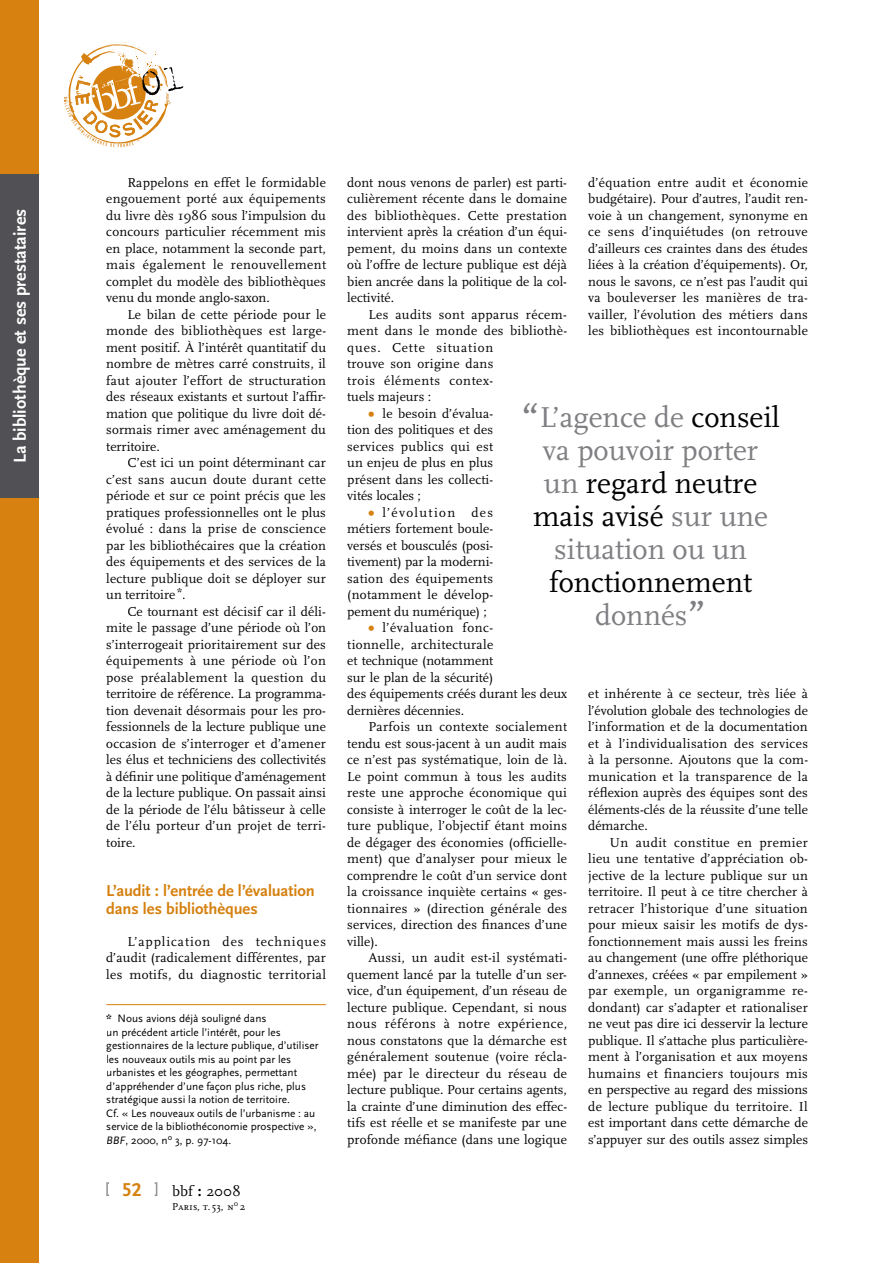
<style>
.page{position:relative;width:893px;height:1263px;background:#fff}
.page>*{position:absolute;margin:0;border:0;box-sizing:border-box;transform-origin:0 0}
.t1{font:30px/33px "Scala";color:#7f7f83;text-align:center}
.t2{font:30px/33px "Scala";color:#000;text-align:center}
.t3{font:700 19.5px "Scala Sans LF";color:#d68110}
.t4{font:700 18px "Scala Sans LF";color:#fff}
.t5{font:700 16.5px/18px "Scala Sans";letter-spacing:-.005em;color:#d68110}
.t6{font:15px "Scala";color:#000}
.t7{font:13.5px/16.5px "Scala";letter-spacing:.01em;color:#000;text-align:justify}
.t8{font:13.5px/16.5px "Scala";letter-spacing:.03em;color:#000}
.t9{font:11.25px/13.5px "Scala Sans";color:#000}
.t10{font:10.5px "Scala Caps";color:#000}
.s1{font-family:"Scala Sans LF";font-weight:700}
.s2{font-style:italic}
.s3{font-family:"Scala Sans";font-weight:700}
.s4{font-family:"Scala Sans";font-weight:700;font-size:16.5px;color:#d68110}
.s5{font-size:45px}
.s6{color:#000}
.s7{color:#7f7f83}
.s8{font-size:45px;color:#7f7f83}
</style>
<div class="page">
<div style="left:0;top:0;width:38px;height:1263px;background:#d68110"></div>
<svg style="left:64px;top:43px;width:119px;height:104px"></svg>
<div style="left:0;top:174px;width:38px;height:323px;background:#515054"></div>
<svg style="left:106px;top:1182px;width:3px;height:14px"></svg>
<svg style="left:155px;top:1182px;width:2px;height:14px"></svg>
<hr style="left:106px;top:1004px;width:220px;height:1px;background:#d68110">
<h3 class="t4" style="left:10px;top:463px;width:255px;rotate:-90deg">La bibliothèque et ses prestataires</h3>
<p class="t7" style="left:106px;top:174px;width:221px;text-indent:21px">Rappelons en effet le formidable engouement porté aux équipements du livre dès 1986 sous l’impulsion du concours particulier récemment mis en place, notamment la seconde part, mais également le renouvellement complet du modèle des bibliothèques venu du monde anglo-saxon.</p>
<p class="t7" style="left:106px;top:306px;width:221px;text-indent:21px">Le bilan de cette période pour le monde des bibliothèques est large&shy;ment positif. À l’intérêt quantitatif du nombre de mètres carré construits, il faut ajouter l’effort de structuration des réseaux existants et surtout l’affir&shy;mation que politique du livre doit dé&shy;sormais rimer avec aménagement du territoire.</p>
<p class="t7" style="left:106px;top:455px;width:221px;text-indent:21px">C’est ici un point déterminant car c’est sans aucun doute durant cette période et sur ce point précis que les pratiques professionnelles ont le plus évolué : dans la prise de conscience par les bibliothécaires que la création des équipements et des services de la lecture publique doit se déployer sur un territoire <sup>*</sup>.</p>
<p class="t7" style="left:106px;top:603px;width:221px;text-indent:21px">Ce tournant est décisif car il déli&shy;mite le passage d’une période où l’on s’interrogeait prioritairement sur des équipements à une période où l’on pose préalablement la question du territoire de référence. La programma&shy;tion devenait désormais pour les pro&shy;fessionnels de la lecture publique une occasion de s’interroger et d’amener les élus et techniciens des collectivités à définir une politique d’aménagement de la lecture publique. On passait ainsi de la période de l’élu bâtisseur à celle de l’élu porteur d’un projet de terri&shy;toire.</p>
<p class="t5" style="left:106px;top:882px;width:210px">L’audit : l’entrée de l’évaluation dans les bibliothèques</p>
<p class="t7" style="left:106px;top:933px;width:221px;text-indent:21px">L’application des techniques d’audit (radicalement différentes, par les motifs, du diagnostic territorial</p>
<p class="t9" style="left:106px;top:1012px;width:214px"><span class="s1">*</span> Nous avions déjà souligné dans<br>un précédent article l’intérêt, pour les gestionnaires de la lecture publique, d’utiliser les nouveaux outils mis au point par les urbanistes et les géographes, permettant d’appréhender d’une façon plus riche, plus stratégique aussi la notion de territoire.<br>Cf. « Les nouveaux outils de l’urbanisme : au service de la bibliothéconomie prospective », <span class="s2">BBF</span>, 2000, n<sup>o</sup> 3, p. 97-104.</p>
<h2 class="t3" style="left:122px;top:1179px;width:21px">52</h2>
<p class="t6" style="left:172px;top:1183px;width:70px">bbf <span class="s3">:</span> 2008</p>
<p class="t10" style="left:172px;top:1200px;width:75px">Paris, t. 53, n<sup>o</sup> 2</p>
<p class="t7" style="left:347px;top:174px;width:221px">dont nous venons de parler) est parti&shy;culièrement récente dans le domaine des bibliothèques. Cette prestation intervient après la création d’un équi&shy;pement, du moins dans un contexte où l’offre de lecture publique est déjà bien ancrée dans la politique de la col&shy;lectivité.</p>
<p class="t8" style="left:347px;top:306px;width:221px;text-indent:21px">Les audits sont apparus récem&shy;ment dans le monde des bibliothè&shy;ques. Cette situation<br>trouve son origine dans<br>trois éléments contex-<br>tuels majeurs :</p>
<p class="t7" style="left:347px;top:405px;width:148px;text-indent:21px"><span class="s4">•</span> le besoin d’évalua&shy;tion des politiques et des services publics qui est un enjeu de plus en plus présent dans les collecti&shy;vités locales ;</p>
<p class="t7" style="left:347px;top:504px;width:147px;text-indent:21px"><span class="s4">•</span> l’évolution des métiers fortement boule&shy;versés et bousculés (posi&shy;tivement) par la moderni&shy;sation des équipements (notamment le dévelop&shy;pement du numérique) ;</p>
<p class="t7" style="left:347px;top:620px;width:221px;text-align:left;text-indent:21px"><span class="s4">•</span> l’évaluation fonc-<br>tionnelle, architecturale<br>et technique (notamment<br>sur le plan de la sécurité)<br>des équipements créés durant les deux dernières décennies.</p>
<p class="t7" style="left:347px;top:719px;width:221px;text-indent:21px">Parfois un contexte socialement tendu est sous-jacent à un audit mais ce n’est pas systématique, loin de là.<br>Le point commun à tous les audits reste une approche économique qui consiste à interroger le coût de la lec&shy;ture publique, l’objectif étant moins de dégager des économies (officielle&shy;ment) que d’analyser pour mieux le comprendre le coût d’un service dont la croissance inquiète certains « ges&shy;tionnaires » (direction générale des services, direction des finances d’une ville).</p>
<p class="t7" style="left:347px;top:950px;width:221px;text-indent:21px">Aussi, un audit est-il systémati&shy;quement lancé par la tutelle d’un ser&shy;vice, d’un équipement, d’un réseau de lecture publique. Cependant, si nous nous référons à notre expérience, nous constatons que la démarche est généralement soutenue (voire récla&shy;mée) par le directeur du réseau de lecture publique. Pour certains agents, la crainte d’une diminution des effec&shy;tifs est réelle et se manifeste par une profonde méfiance (dans une logique</p>
<p class="t7" style="left:588px;top:174px;width:221px">d’équation entre audit et économie budgétaire). Pour d’autres, l’audit ren&shy;voie à un changement, synonyme en ce sens d’inquiétudes (on retrouve d’ailleurs ces craintes dans des études liées à la création d’équipements). Or, nous le savons, ce n’est pas l’audit qui va bouleverser les manières de tra&shy;vailler, l’évolution des métiers dans les bibliothèques est incontournable</p>
<h1 class="t1" style="left:521px;top:401px;width:260px"><span class="s5">“</span>L’agence de <span class="s6">conseil </span>va pouvoir porter<br>un <span class="s6">regard neutre mais avisé</span> sur une situation ou un</h1>
<h1 class="t2" style="left:549px;top:566px;width:205px">fonctionnement <span class="s7">donnés</span><span class="s8">”</span></h1>
<p class="t7" style="left:588px;top:686px;width:221px">et inhérente à ce secteur, très liée à l’évolution globale des technologies de l’information et de la documentation et à l’individualisation des services à la personne. Ajoutons que la com&shy;munication et la transparence de la réflexion auprès des équipes sont des éléments-clés de la réussite d’une telle démarche.</p>
<p class="t7" style="left:588px;top:834px;width:221px;text-indent:21px">Un audit constitue en premier lieu une tentative d’appréciation ob&shy;jective de la lecture publique sur un territoire. Il peut à ce titre chercher à retracer l’historique d’une situation pour mieux saisir les motifs de dys&shy;fonctionnement mais aussi les freins au changement (une offre pléthorique d’annexes, créées « par empilement » par exemple, un organigramme re&shy;dondant) car s’adapter et rationaliser ne veut pas dire ici desservir la lecture publique. Il s’attache plus particulière&shy;ment à l’organisation et aux moyens humains et financiers toujours mis en perspective au regard des missions de lecture publique du territoire. Il est important dans cette démarche de s’appuyer sur des outils assez simples</p>
</div>
